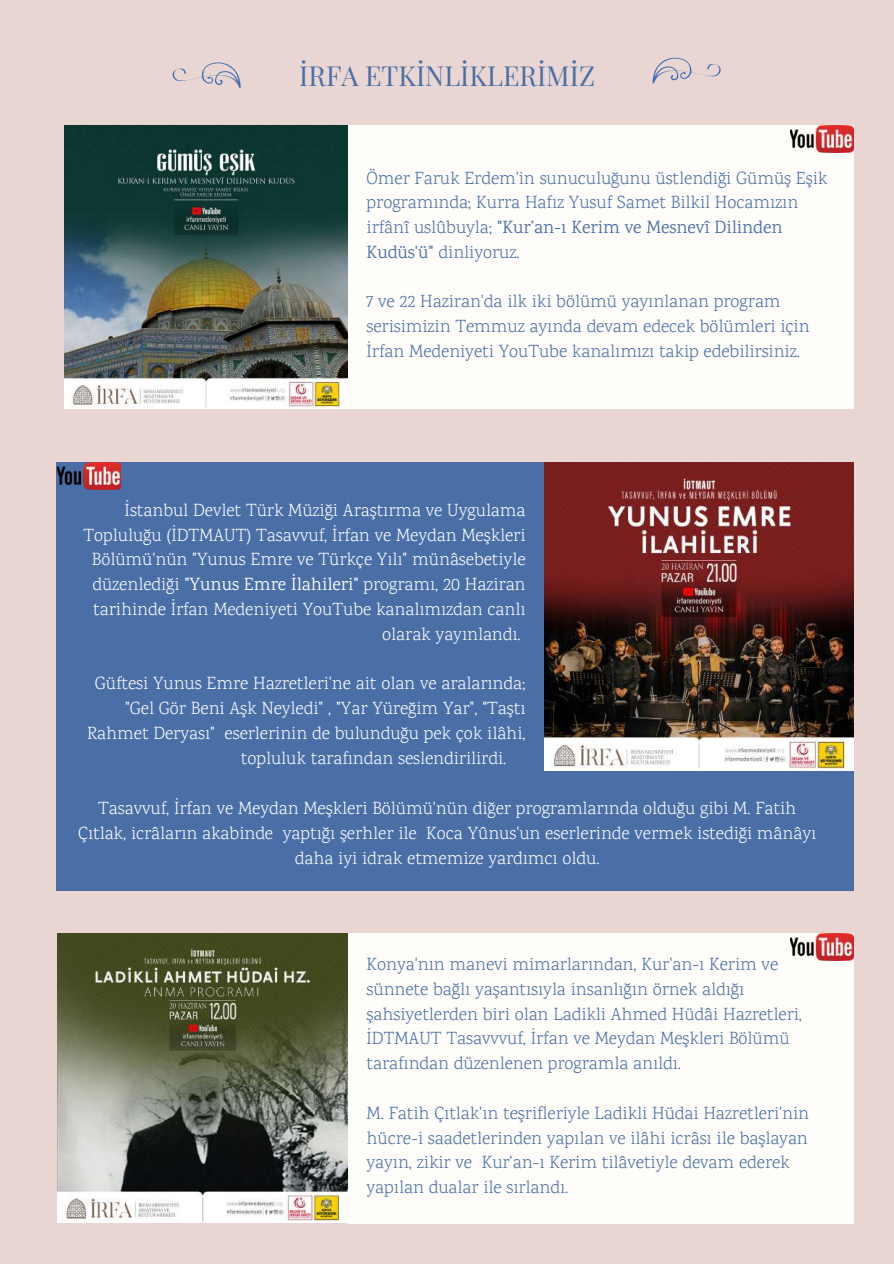
<style>
.page{position:relative;width:894px;height:1264px;background:#fff}
.page>*{position:absolute;margin:0;border:0;box-sizing:border-box;transform-origin:0 0}
.t1{font:27px "Playfair Display";color:#4a6ea6}
.t2{font:300 18px/24.8px "Karma";color:#4a6ea6}
.t3{font:300 18px/24.8px "Karma";color:#fff;text-align:right}
.s1{font-weight:400}
</style>
<div class="page">
<div style="left:0;top:0;width:893px;height:1263px;background:#e9d6d3"></div>
<svg style="left:172px;top:62px;width:68px;height:26px"></svg>
<svg style="left:652px;top:57px;width:69px;height:27px"></svg>
<div style="left:348px;top:125px;width:505px;height:284px;background:#fefdf9"></div>
<div style="left:56px;top:462px;width:797px;height:428px;background:#4a6ea6"></div>
<div style="left:348px;top:933px;width:505px;height:290px;background:#fefdf9"></div>
<img style="left:64px;top:125px;width:283px;height:283px">
<img style="left:790px;top:125px;width:62px;height:27px">
<img style="left:58px;top:462px;width:63px;height:27px">
<img style="left:544px;top:462px;width:309px;height:308px">
<img style="left:58px;top:933px;width:289px;height:289px">
<img style="left:790px;top:933px;width:62px;height:27px">
<h1 class="t1" style="left:299px;top:56px;width:297px">İRFA ETKİNLİKLERİMİZ</h1>
<p class="t2" style="left:366px;top:167px;width:462px">Ömer Faruk Erdem'in sunuculuğunu üstlendiği Gümüş Eşik programında; Kurra Hafız Yusuf Samet Bilkil Hocamızın irfânî uslûbuyla; <span class="s1">"Kur’an-ı Kerim ve Mesnevî Dilinden Kudüs'ü"</span> dinliyoruz.</p>
<p class="t2" style="left:366px;top:291px;width:444px">7 ve 22 Haziran'da ilk iki bölümü yayınlanan program serisimizin Temmuz ayında devam edecek bölümleri için<br>İrfan Medeniyeti YouTube kanalımızı takip edebilirsiniz.</p>
<p class="t3" style="left:83px;top:499px;width:443px">İstanbul Devlet Türk Müziği Araştırma ve Uygulama Topluluğu (İDTMAUT) Tasavvuf, İrfan ve Meydan Meşkleri Bölümü'nün "Yunus Emre ve Türkçe Yılı" münâsebetiyle düzenlediği <span class="s1">"Yunus Emre İlahileri"</span> programı, 20 Haziran tarihinde İrfan Medeniyeti YouTube kanalımızdan canlı olarak yayınlandı.</p>
<p class="t3" style="left:95px;top:672px;width:432px">Güftesi Yunus Emre Hazretleri'ne ait olan ve aralarında;</p>
<p class="t3" style="left:125px;top:697px;width:402px">"Gel Gör Beni Aşk Neyledi" , "Yar Yüreğim Yar", "Taştı</p>
<p class="t3" style="left:87px;top:722px;width:440px">Rahmet Deryası" eserlerinin de bulunduğu pek çok ilâhi,</p>
<p class="t3" style="left:241px;top:747px;width:267px">topluluk tarafından seslendirilirdi.</p>
<p class="t3" style="left:78px;top:797px;width:739px;text-align:center">Tasavvuf, İrfan ve Meydan Meşkleri Bölümü'nün diğer programlarında olduğu gibi M. Fatih<br>Çıtlak, icrâların akabinde yaptığı şerhler ile Koca Yûnus'un eserlerinde vermek istediği mânâyı daha iyi idrak etmemize yardımcı oldu.</p>
<p class="t2" style="left:366px;top:953px;width:437px">Konya'nın manevi mimarlarından, Kur'an-ı Kerim ve sünnete bağlı yaşantısıyla insanlığın örnek aldığı şahsiyetlerden biri olan Ladikli Ahmed Hüdâi Hazretleri, İDTMAUT Tasavvvuf, İrfan ve Meydan Meşkleri Bölümü tarafından düzenlenen programla anıldı.</p>
<p class="t2" style="left:366px;top:1102px;width:444px">M. Fatih Çıtlak'ın teşrifleriyle Ladikli Hüdai Hazretleri'nin hücre-i saadetlerinden yapılan ve ilâhi icrâsı ile başlayan yayın, zikir ve Kur'an-ı Kerim tilâvetiyle devam ederek yapılan dualar ile sırlandı.</p>
</div>
